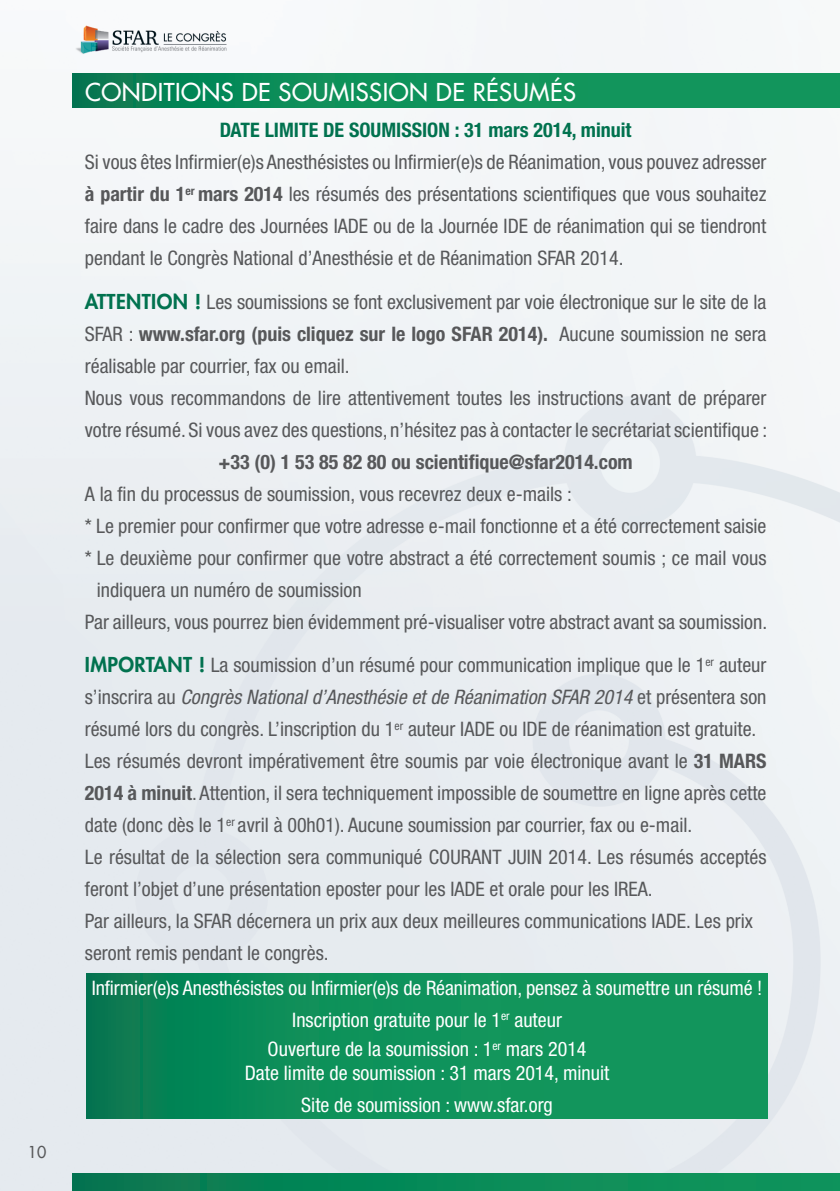
<style>
.page{position:relative;width:840px;height:1191px;background:#fff}
.page>*{position:absolute;margin:0;border:0;box-sizing:border-box;transform-origin:0 0}
.t1{font:500 24px "Futura Std";letter-spacing:.02em;color:#fff}
.t2{font:condensed 20px/32px "Helvetica Neue LT Std";color:#57585a}
.t3{font:condensed 20px/32px "Helvetica Neue LT Std";color:#fff;text-align:center}
.t4{font:700 condensed 20px "Helvetica Neue LT Std";color:#57585a}
.t5{font:700 condensed 20px "Helvetica Neue LT Std";color:#01724f}
.t6{font:500 16px "Futura Std";color:#57585a}
.s1{font-weight:700}
.s2{font-family:"Futura Std";font-weight:800;font-stretch:normal;color:#01724f}
.s3{font-style:italic}
</style>
<div class="page">
<img style="left:0;top:0;width:839px;height:1191px">
<div style="left:72px;top:74px;width:767px;height:34px;background:linear-gradient(to right,#078254,#159c5f)"></div>
<div style="left:86px;top:973px;width:681px;height:146px;background:linear-gradient(to right,#078254,#159c5f)"></div>
<div style="left:72px;top:1173px;width:767px;height:18px;background:linear-gradient(to right,#057951,#0f985d)"></div>
<p class="t6" style="left:28px;top:1141px;width:20px">10</p>
<p class="t1" style="left:85px;top:77px;width:32px">CONDITIONS</p>
<p class="t1" style="left:241px;top:77px;width:54px">DE SOU</p>
<p class="t1" style="left:329px;top:77px;width:35px">MISSION</p>
<p class="t1" style="left:435px;top:77px;width:138px">DE RÉSUMÉS</p>
<p class="t5" style="left:220px;top:118px;width:55px">DATE LIMITE</p>
<p class="t5" style="left:323px;top:118px;width:37px">DE SOUMISSION</p>
<p class="t5" style="left:454px;top:118px;width:178px">: 31 mars 2014, minuit</p>
<p class="t2" style="left:85px;top:146px;width:682px;text-align:justify">Si vous êtes Infirmier(e)s Anesthésistes ou Infirmier(e)s de Réanimation, vous pouvez adresser <span class="s1">à partir du 1</span><sup>er</sup> <span class="s1">mars 2014</span> les résumés des présentations scientifiques que vous souhaitez faire dans le cadre des Journées IADE ou de la Journée IDE de réanimation qui se tiendront pendant le Congrès National d’Anesthésie et de Réanimation SFAR 2014.</p>
<p class="t2" style="left:85px;top:285px;width:683px"><span class="s2">ATTENTION !</span> Les soumissions se font exclusivement par voie électronique sur le site de la SFAR : <span class="s1">www.sfar.org (puis cliquez sur le logo SFAR 2014).</span> Aucune soumission ne sera réalisable par courrier, fax ou email.<br>Nous vous recommandons de lire attentivement toutes les instructions avant de préparer votre résumé. Si vous avez des questions, n’hésitez pas à contacter le secrétariat scientifique :</p>
<p class="t4" style="left:218px;top:449px;width:415px">+33 (0) 1 53 85 82 80 ou scientifique@sfar2014.com</p>
<p class="t2" style="left:85px;top:477px;width:488px">A la fin du processus de soumission, vous recevrez deux e-mails :</p>
<p class="t2" style="left:85px;top:509px;width:682px">* Le premier pour confirmer que votre adresse e-mail fonctionne et a été correctement saisie</p>
<p class="t2" style="left:85px;top:541px;width:682px">* Le deuxième pour confirmer que votre abstract a été correctement soumis ; ce mail vous</p>
<p class="t2" style="left:97px;top:573px;width:266px">indiquera un numéro de soumission</p>
<p class="t2" style="left:85px;top:605px;width:683px">Par ailleurs, vous pourrez bien évidemment pré-visualiser votre abstract avant sa soumission.</p>
<p class="t2" style="left:85px;top:649px;width:682px"><span class="s2">IMPORTANT !</span> La soumission d’un résumé pour communication implique que le 1<sup>er</sup> auteur s’inscrira au <span class="s3">Congrès National d’Anesthésie et de Réanimation SFAR 2014</span> et présentera son résumé lors du congrès. L’inscription du 1<sup>er</sup> auteur IADE ou IDE de réanimation est gratuite.<br>Les résumés devront impérativement être soumis par voie électronique avant le <span class="s1">31 MARS 2014 à minuit</span>. Attention, il sera techniquement impossible de soumettre en ligne après cette date (donc dès le 1<sup>er</sup> avril à 00h01). Aucune soumission par courrier, fax ou e-mail.<br>Le résultat de la sélection sera communiqué COURANT JUIN 2014. Les résumés acceptés feront l’objet d’une présentation eposter pour les IADE et orale pour les IREA.<br>Par ailleurs, la SFAR décernera un prix aux deux meilleures communications IADE. Les prix seront remis pendant le congrès.</p>
<p class="t3" style="left:92px;top:971px;width:672px">Infirmier(e)s Anesthésistes ou Infirmier(e)s de Réanimation, pensez à soumettre un résumé !<br>Inscription gratuite pour le 1<sup>er</sup> auteur</p>
<p class="t3" style="left:244px;top:1037px;width:366px;line-height:24px">Ouverture de la soumission : 1<sup>er</sup> mars 2014<br>Date limite de soumission : 31 mars 2014, minuit</p>
<p class="t3" style="left:301px;top:1089px;width:253px">Site de soumission : www.sfar.org</p>
</div>
